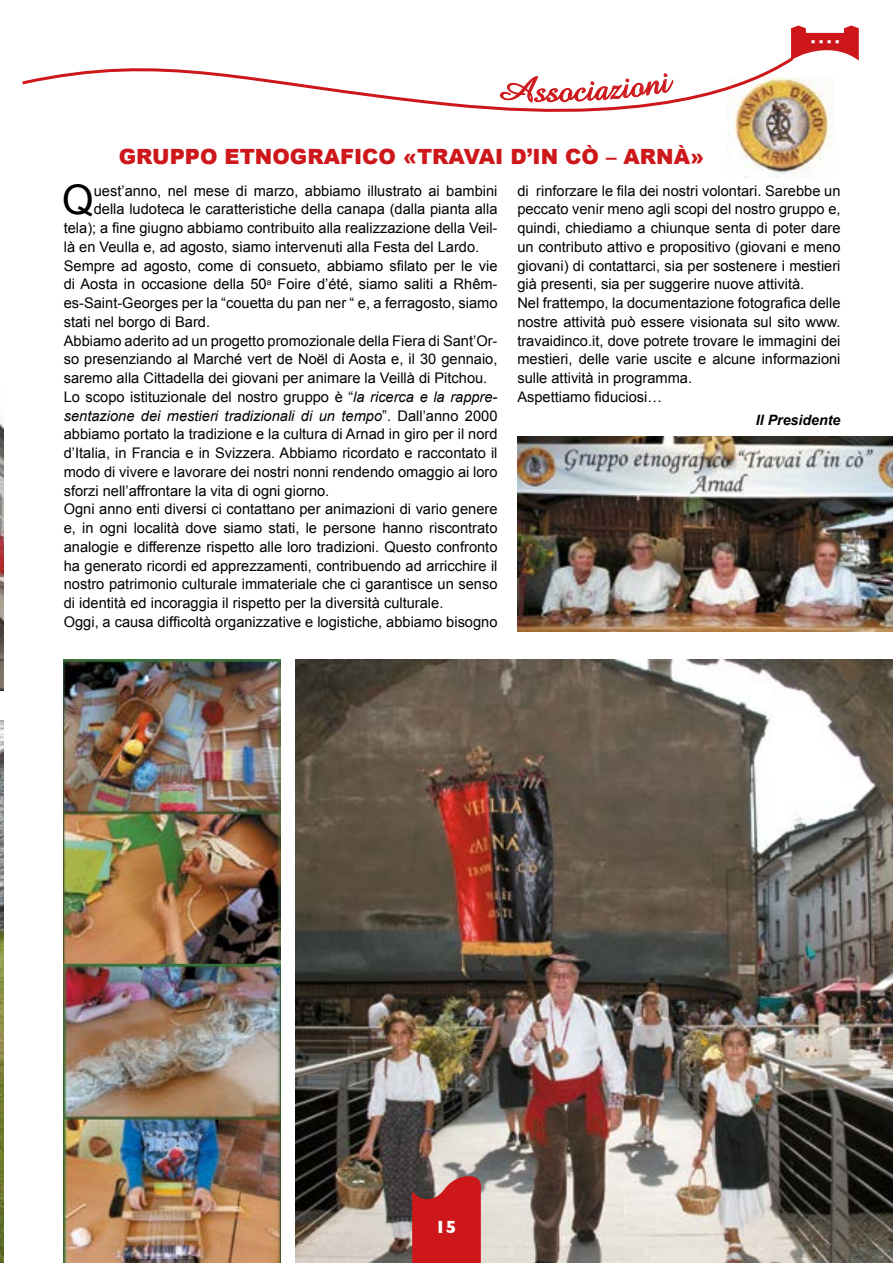
<style>
.page{position:relative;width:893px;height:1263px;background:#fff}
.page>*{position:absolute;margin:0;border:0;box-sizing:border-box;transform-origin:0 0}
.t1{font:40.8px "Arial";color:#000}
.t2{font:900 21px "Arial";color:#cd171a}
.t3{font:700 18px "Gill Sans";color:#fff}
.t4{font:14.7px/18.8px "Arial";color:#000}
.t5{font:italic 14.7px "Arial";color:#000}
.t6{font:italic 700 14.25px "Arial";color:#000}
.s1{font-style:italic}
.s2{font-style:normal}
</style>
<div class="page">
<img style="left:727px;top:77px;width:106px;height:101px">
<img style="left:0;top:721px;width:3px;height:542px">
<img style="left:0;top:419px;width:3px;height:272px">
<img style="left:296px;top:659px;width:597px;height:604px">
<img style="left:517px;top:436px;width:376px;height:195px">
<img style="left:63px;top:659px;width:218px;height:305px">
<img style="left:63px;top:964px;width:218px;height:299px">
<svg style="left:412px;top:1174px;width:69px;height:89px;background:#c12728"></svg>
<svg style="left:791px;top:26px;width:68px;height:35px"></svg>
<svg style="left:22px;top:52px;width:774px;height:77px"></svg>
<svg style="left:500px;top:52px;width:174px;height:67px"></svg>
<h2 class="t2" style="left:119px;top:141px;width:587px">GRUPPO ETNOGRAFICO «TRAVAI D’IN CÒ – ARNÀ»</h2>
<p class="t4" style="left:517px;top:181px;width:325px">di rinforzare le fila dei nostri volontari. Sarebbe un peccato venir meno agli scopi del nostro gruppo e, quindi, chiediamo a chiunque senta di poter dare un contributo attivo e propositivo (giovani e meno giovani) di contattarci, sia per sostenere i mestieri già presenti, sia per suggerire nuove attività.<br>Nel frattempo, la documentazione fotografica delle nostre attività può essere visionata sul sito www. travaidinco.it, dove potrete trovare le immagini dei mestieri, delle varie uscite e alcune informazioni sulle attività in programma.<br>Aspettiamo fiduciosi…</p>
<p class="t6" style="left:756px;top:410px;width:86px">Il Presidente</p>
<h1 class="t1" style="left:62px;top:173px;width:33px">Q</h1>
<p class="t4" style="left:94px;top:181px;width:405px">uest’anno, nel mese di marzo, abbiamo illustrato ai bambini</p>
<p class="t4" style="left:94px;top:200px;width:405px">della ludoteca le caratteristiche della canapa (dalla pianta alla</p>
<p class="t4" style="left:64px;top:219px;width:435px">tela); a fine giugno abbiamo contribuito alla realizzazione della Veil-</p>
<p class="t4" style="left:64px;top:237px;width:417px">là en Veulla e, ad agosto, siamo intervenuti alla Festa del Lardo.</p>
<p class="t4" style="left:64px;top:256px;width:435px">Sempre ad agosto, come di consueto, abbiamo sfilato per le vie</p>
<p class="t4" style="left:64px;top:275px;width:435px">di Aosta in occasione della 50<sup>a</sup> Foire d’été, siamo saliti a Rhêm-</p>
<p class="t4" style="left:64px;top:294px;width:435px">es-Saint-Georges per la “couetta du pan ner “ e, a ferragosto, siamo</p>
<p class="t4" style="left:64px;top:312px;width:148px">stati nel borgo di Bard.</p>
<p class="t4" style="left:64px;top:331px;width:435px">Abbiamo aderito ad un progetto promozionale della Fiera di Sant’Or-</p>
<p class="t4" style="left:64px;top:350px;width:435px">so presenziando al Marché vert de Noël di Aosta e, il 30 gennaio,</p>
<p class="t4" style="left:64px;top:369px;width:425px">saremo alla Cittadella dei giovani per animare la Veillà di Pitchou.</p>
<p class="t4" style="left:64px;top:387px;width:435px">Lo scopo istituzionale del nostro gruppo è “<span class="s1">la ricerca e la rappre-</span></p>
<p class="t5" style="left:64px;top:406px;width:435px">sentazione dei mestieri tradizionali di un tempo<span class="s2">”. Dall’anno 2000</span></p>
<p class="t4" style="left:64px;top:425px;width:435px">abbiamo portato la tradizione e la cultura di Arnad in giro per il nord</p>
<p class="t4" style="left:64px;top:444px;width:435px">d’Italia, in Francia e in Svizzera. Abbiamo ricordato e raccontato il</p>
<p class="t4" style="left:64px;top:462px;width:435px">modo di vivere e lavorare dei nostri nonni rendendo omaggio ai loro</p>
<p class="t4" style="left:64px;top:481px;width:267px">sforzi nell’affrontare la vita di ogni giorno.</p>
<p class="t4" style="left:64px;top:500px;width:435px">Ogni anno enti diversi ci contattano per animazioni di vario genere</p>
<p class="t4" style="left:64px;top:519px;width:435px">e, in ogni località dove siamo stati, le persone hanno riscontrato</p>
<p class="t4" style="left:64px;top:537px;width:435px">analogie e differenze rispetto alle loro tradizioni. Questo confronto</p>
<p class="t4" style="left:64px;top:556px;width:435px">ha generato ricordi ed apprezzamenti, contribuendo ad arricchire il</p>
<p class="t4" style="left:64px;top:575px;width:435px">nostro patrimonio culturale immateriale che ci garantisce un senso</p>
<p class="t4" style="left:64px;top:594px;width:381px">di identità ed incoraggia il rispetto per la diversità culturale.</p>
<p class="t4" style="left:64px;top:612px;width:435px">Oggi, a causa difficoltà organizzative e logistiche, abbiamo bisogno</p>
<p class="t3" style="left:435px;top:1216px;width:23px">15</p>
</div>
